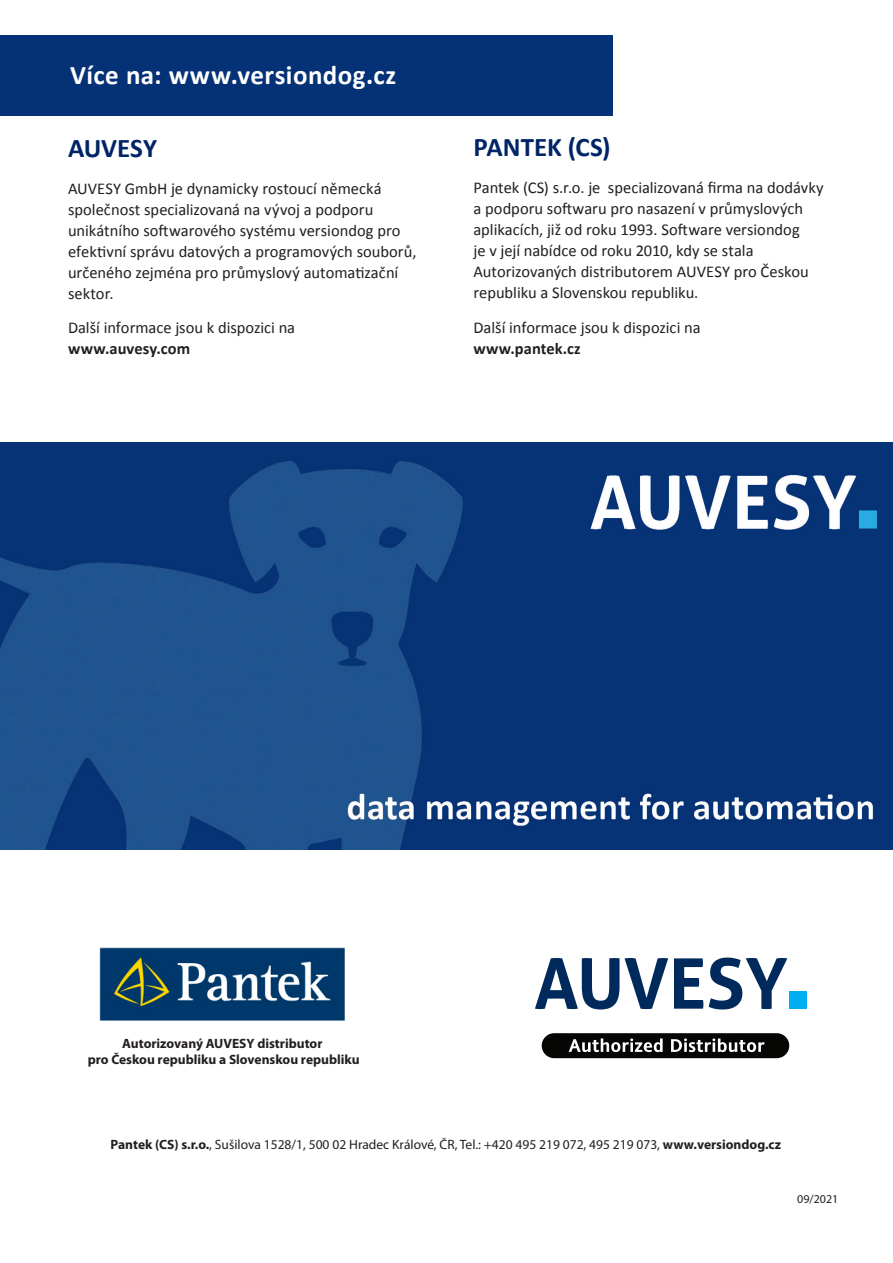
<style>
.page{position:relative;width:893px;height:1263px;background:#fff}
.page>*{position:absolute;margin:0;border:0;box-sizing:border-box;transform-origin:0 0}
.new_titulka_bily_tex{font:700 27px "Calibri";letter-spacing:.015em;color:#fff}
.titulka_malynadpis_v{font:700 27px "Calibri";letter-spacing:-.005em;color:#012466}
.versiondog_odstavec{font:16.5px/21px "Calibri";color:#231f20}
.t1{font:13.5px "Myriad Pro";color:#231f20}
.t2{font:700 13.5px/16.2px "Myriad Pro";color:#231f20;text-align:center}
.t3{font:12px "Myriad Pro";color:#231f20}
.s1{font-weight:700}
</style>
<div class="page">
<div style="left:0;top:35px;width:612px;height:81px;background:#053276"></div>
<img style="left:0;top:442px;width:893px;height:408px">
<div style="left:789px;top:991px;width:18px;height:17px;background:#00aeef"></div>
<svg style="left:709px;top:957px;width:78px;height:52px"></svg>
<svg style="left:674px;top:958px;width:29px;height:51px"></svg>
<svg style="left:535px;top:958px;width:133px;height:51px"></svg>
<div style="left:542px;top:1033px;width:247px;height:25px;background:#050504;border-radius:12px"></div>
<svg style="left:569px;top:1038px;width:94px;height:14px"></svg>
<svg style="left:671px;top:1038px;width:94px;height:14px"></svg>
<img style="left:100px;top:947px;width:245px;height:74px">
<p class="new_titulka_bily_tex" style="left:70px;top:56px;width:327px">Více na: www.versiondog.cz</p>
<p class="titulka_malynadpis_v" style="left:68px;top:129px;width:91px">AUVESY</p>
<p class="versiondog_odstavec" style="left:68px;top:177px;width:350px">AUVESY GmbH je dynamicky rostoucí německá společnost specializovaná na vývoj a podporu unikátního softwarového systému versiondog pro efektivní správu datových a programových souborů, určeného zejména pro průmyslový automatizační sektor.</p>
<p class="versiondog_odstavec" style="left:68px;top:316px;width:229px">Další informace jsou k dispozici na <span class="s1">www.auvesy.com</span></p>
<p class="titulka_malynadpis_v" style="left:473px;top:128px;width:139px">PANTEK (CS)</p>
<p class="versiondog_odstavec" style="left:473px;top:176px;width:352px">Pantek (CS) s.r.o. je specializovaná firma na dodávky a podporu softwaru pro nasazení v průmyslových aplikacích, již od roku 1993. Software versiondog<br>je v její nabídce od roku 2010, kdy se stala Autorizovaných distributorem AUVESY pro Českou republiku a Slovenskou republiku.</p>
<p class="versiondog_odstavec" style="left:473px;top:316px;width:229px">Další informace jsou k dispozici na <span class="s1">www.pantek.cz</span></p>
<p class="t2" style="left:88px;top:1035px;width:273px">Autorizovaný AUVESY distributor<br>pro Českou republiku a Slovenskou republiku</p>
<p class="t1" style="left:111px;top:1136px;width:672px"><span class="s1">Pantek (CS) s.r.o.</span>, Sušilova 1528/1, 500 02 Hradec Králové, ČR, Tel.: +420 495 219 072, 495 219 073, <span class="s1">www.versiondog.cz</span></p>
<p class="t3" style="left:797px;top:1191px;width:43px">09/2021</p>
</div>
